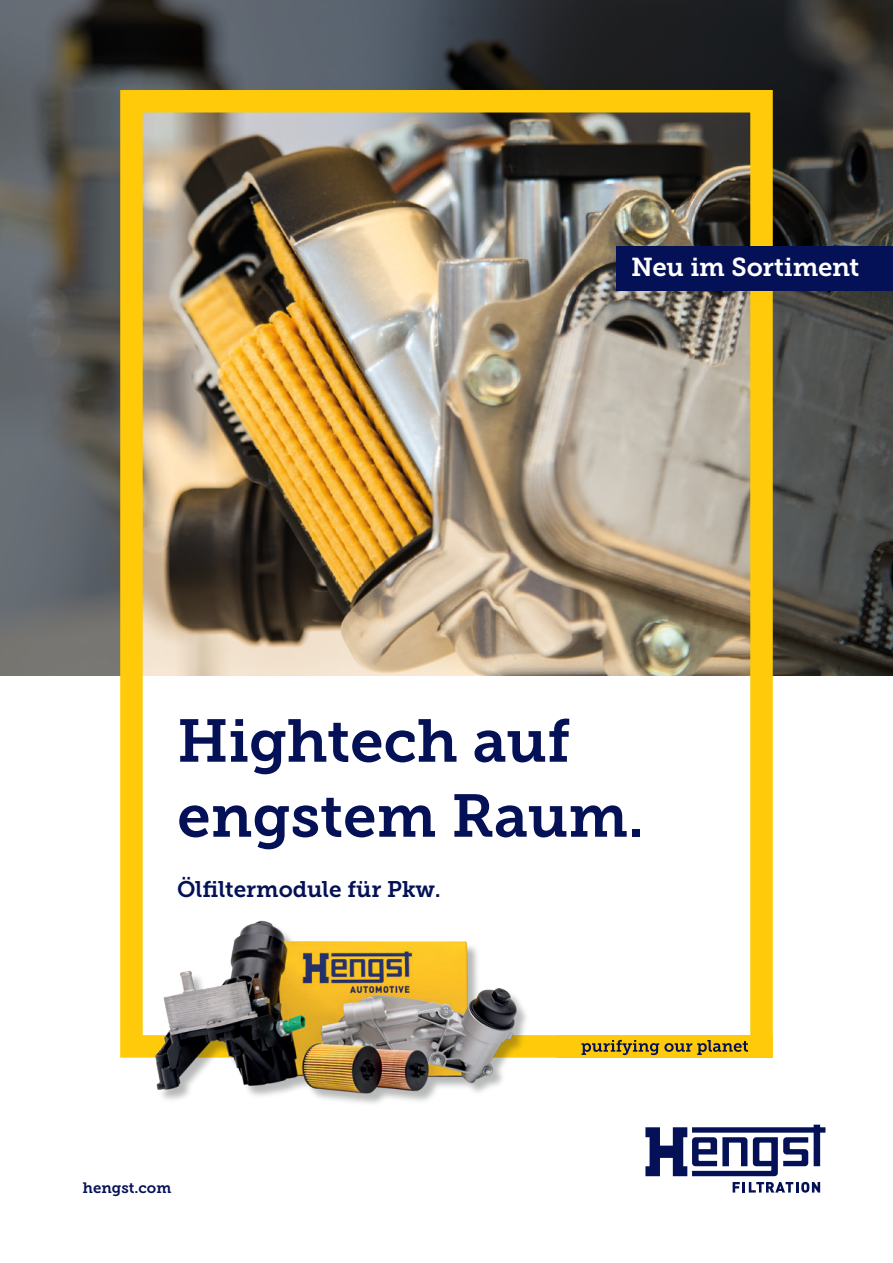
<style>
.page{position:relative;width:893px;height:1263px;background:#fff}
.page>*{position:absolute;margin:0;border:0;box-sizing:border-box;transform-origin:0 0}
.t1{font:60px "Museo Slab 700";color:#041156}
.t2{font:25.8px "Museo Slab 700";letter-spacing:-.01em;color:#fff}
.t3{font:22.5px "Museo Slab 700";color:#041156}
.t4{font:15px "Museo Slab 700";color:#041156}
</style>
<div class="page">
<img style="left:0;top:0;width:893px;height:675px">
<img style="left:109px;top:79px;width:675px;height:956px">
<img style="left:109px;top:819px;width:464px;height:285px">
<div style="left:557px;top:1035px;width:216px;height:23px;background:#feca0a"></div>
<svg style="left:581px;top:1040px;width:167px;height:15px"></svg>
<svg style="left:645px;top:1124px;width:180px;height:52px"></svg>
<svg style="left:733px;top:1182px;width:87px;height:10px"></svg>
<div style="left:617px;top:246px;width:276px;height:45px;background:#041156"></div>
<p class="t2" style="left:631px;top:253px;width:230px">Neu im Sortiment</p>
<p class="t1" style="left:177px;top:707px;width:395px">Hightech auf</p>
<p class="t1" style="left:177px;top:782px;width:468px">engstem Raum.</p>
<p class="t3" style="left:177px;top:876px;width:265px">Ölfiltermodule für Pkw.</p>
<p class="t4" style="left:83px;top:1179px;width:90px">hengst.com</p>
</div>
